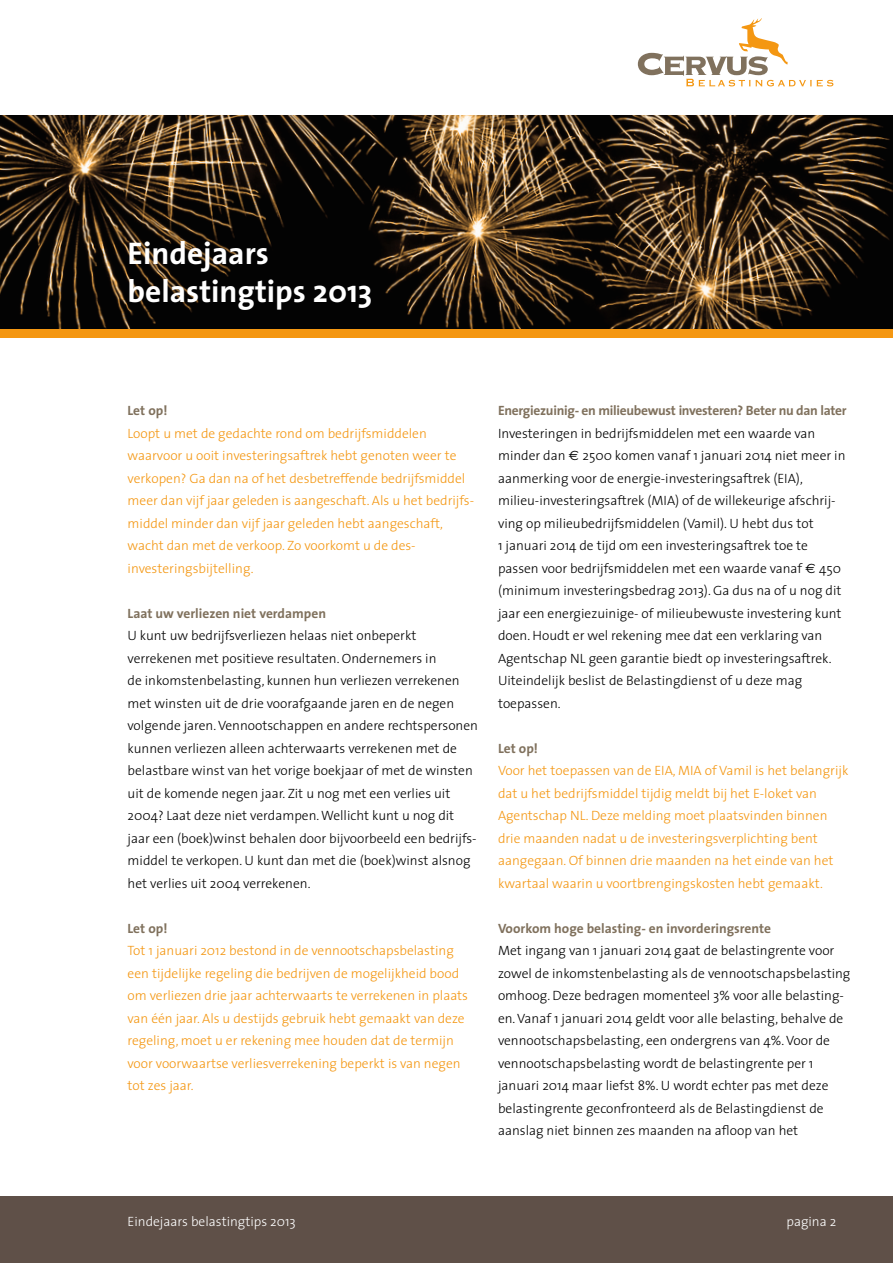
<style>
.page{position:relative;width:893px;height:1263px;background:#fff}
.page>*{position:absolute;margin:0;border:0;box-sizing:border-box;transform-origin:0 0}
.t1{font:700 31.5px/37.8px "The Sans";color:#fff}
.t2{font:300 13.5px/22.5px "The Sans";color:#000}
.t3{font:300 13.5px/22.5px "The Sans";color:#f49712}
.t4{font:700 13.5px "The Sans";letter-spacing:-.005em;color:#80715d}
.t5{font:300 13.5px "The Sans";color:#fff}
.s1{font-family:"Euro Sans";font-weight:400}
</style>
<div class="page">
<svg style="left:638px;top:18px;width:195px;height:68px"></svg>
<img style="left:0;top:116px;width:893px;height:212px">
<div style="left:0;top:1196px;width:893px;height:67px;background:#5f5048"></div>
<div style="left:0;top:330px;width:893px;height:8px;background:#f49712"></div>
<h1 class="t1" style="left:128px;top:234px;width:246px">Eindejaars belastingtips 2013</h1>
<p class="t4" style="left:128px;top:399px;width:41px">Let op!</p>
<p class="t3" style="left:128px;top:421px;width:348px">Loopt u met de gedachte rond om bedrijfsmiddelen waarvoor u ooit investeringsaftrek hebt genoten weer te verkopen? Ga dan na of het desbetreffende bedrijfsmiddel meer dan vijf jaar geleden is aangeschaft. Als u het bedrijfs&shy;middel minder dan vijf jaar geleden hebt aangeschaft, wacht dan met de verkoop. Zo voorkomt u de des&shy;investeringsbijtelling.</p>
<p class="t4" style="left:128px;top:602px;width:200px">Laat uw verliezen niet verdampen</p>
<p class="t2" style="left:128px;top:624px;width:352px">U kunt uw bedrijfsverliezen helaas niet onbeperkt verrekenen met positieve resultaten. Ondernemers in<br>de inkomstenbelasting, kunnen hun verliezen verrekenen met winsten uit de drie voorafgaande jaren en de negen volgende jaren. Vennootschappen en andere rechtspersonen kunnen verliezen alleen achterwaarts verrekenen met de belastbare winst van het vorige boekjaar of met de winsten uit de komende negen jaar. Zit u nog met een verlies uit 2004? Laat deze niet verdampen. Wellicht kunt u nog dit jaar een (boek)winst behalen door bijvoorbeeld een bedrijfs&shy;middel te verkopen. U kunt dan met die (boek)winst alsnog het verlies uit 2004 verrekenen.</p>
<p class="t4" style="left:128px;top:917px;width:41px">Let op!</p>
<p class="t3" style="left:128px;top:939px;width:342px">Tot 1 januari 2012 bestond in de vennootschapsbelasting een tijdelijke regeling die bedrijven de mogelijkheid bood om verliezen drie jaar achterwaarts te verrekenen in plaats van één jaar. Als u destijds gebruik hebt gemaakt van deze regeling, moet u er rekening mee houden dat de termijn voor voorwaartse verliesverrekening beperkt is van negen tot zes jaar.</p>
<p class="t4" style="left:498px;top:399px;width:350px">Energiezuinig- en milieubewust investeren? Beter nu dan later</p>
<p class="t2" style="left:498px;top:421px;width:349px">Investeringen in bedrijfsmiddelen met een waarde van minder dan <span class="s1">€</span> 2500 komen vanaf 1 januari 2014 niet meer in aanmerking voor de energie-investeringsaftrek (EIA), milieu-investeringsaftrek (MIA) of de willekeurige afschrij&shy;ving op milieubedrijfsmiddelen (Vamil). U hebt dus tot<br>1 januari 2014 de tijd om een investeringsaftrek toe te passen voor bedrijfsmiddelen met een waarde vanaf <span class="s1">€</span> 450 (minimum investeringsbedrag 2013). Ga dus na of u nog dit jaar een energiezuinige- of milieubewuste investering kunt doen. Houdt er wel rekening mee dat een verklaring van Agentschap NL geen garantie biedt op investeringsaftrek.<br>Uiteindelijk beslist de Belastingdienst of u deze mag toepassen.</p>
<p class="t4" style="left:498px;top:737px;width:41px">Let op!</p>
<p class="t3" style="left:498px;top:759px;width:352px">Voor het toepassen van de EIA, MIA of Vamil is het belangrijk dat u het bedrijfsmiddel tijdig meldt bij het E-loket van Agentschap NL. Deze melding moet plaatsvinden binnen drie maanden nadat u de investeringsverplichting bent aangegaan. Of binnen drie maanden na het einde van het kwartaal waarin u voortbrengingskosten hebt gemaakt.</p>
<p class="t4" style="left:498px;top:917px;width:275px">Voorkom hoge belasting- en invorderingsrente</p>
<p class="t2" style="left:498px;top:939px;width:354px">Met ingang van 1 januari 2014 gaat de belastingrente voor zowel de inkomstenbelasting als de vennootschapsbelasting omhoog. Deze bedragen momenteel 3% voor alle belasting&shy;en. Vanaf 1 januari 2014 geldt voor alle belasting, behalve de vennootschapsbelasting, een ondergrens van 4%. Voor de vennootschapsbelasting wordt de belastingrente per 1 januari 2014 maar liefst 8%. U wordt echter pas met deze belastingrente geconfronteerd als de Belastingdienst de aanslag niet binnen zes maanden na afloop van het</p>
<p class="t5" style="left:128px;top:1210px;width:170px">Eindejaars belastingtips 2013</p>
<p class="t5" style="left:786px;top:1210px;width:51px">pagina 2</p>
</div>
